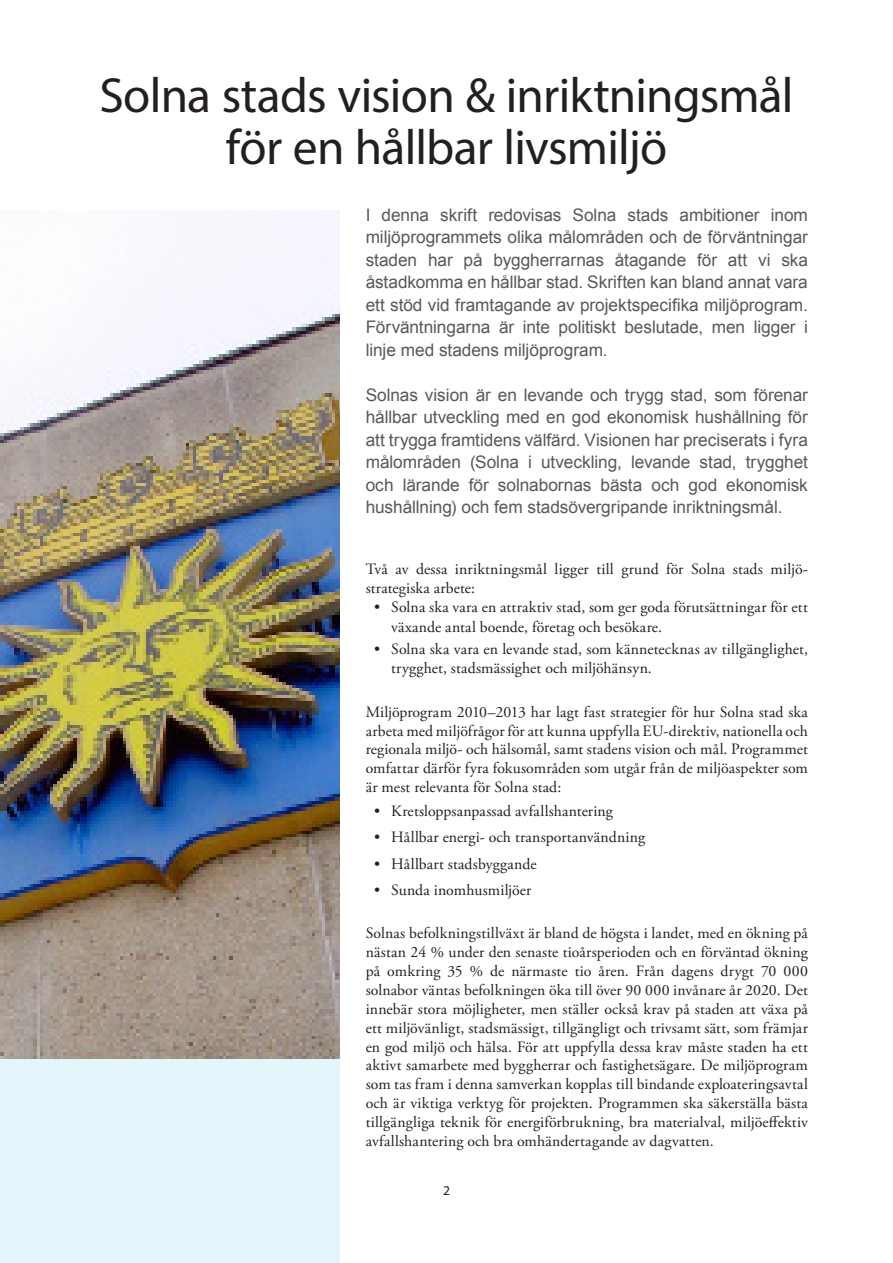
<style>
.page{position:relative;width:893px;height:1263px;background:#fff}
.page>*{position:absolute;margin:0;border:0;box-sizing:border-box;transform-origin:0 0}
.RUBRIK_1{font:49.5px "Myriad Pro";letter-spacing:-.015em;color:#231f20}
.INGRESS{font:17.25px/22.5px "Arial";letter-spacing:-.005em;color:#57585a;text-align:justify}
.BRÖD{font:15.75px/18.9px "Adobe Garamond Pro";letter-spacing:.01em;color:#231f20}
.t1{font:13.5px "Myriad Pro";color:#231f20}
</style>
<div class="page">
<div style="left:0;top:210px;width:339px;height:1053px;background:#e5f5fc"></div>
<img style="left:0;top:210px;width:339px;height:849px">
<p class="RUBRIK_1" style="left:99px;top:64px;width:696px">Solna stads vision &amp; inriktningsmål</p>
<p class="RUBRIK_1" style="left:226px;top:117px;width:443px">för en hållbar livsmiljö</p>
<p class="INGRESS" style="left:366px;top:204px;width:444px">I denna skrift redovisas Solna stads ambitioner inom miljöprogrammets olika målområden och de förväntningar staden har på byggherrarnas åtagande för att vi ska åstadkomma en hållbar stad. Skriften kan bland annat vara ett stöd vid framtagande av projektspecifika miljöprogram.<br>Förväntningarna är inte politiskt beslutade, men ligger i linje med stadens miljöprogram.</p>
<p class="INGRESS" style="left:366px;top:384px;width:444px">Solnas vision är en levande och trygg stad, som förenar hållbar utveckling med en god ekonomisk hushållning för att trygga framtidens välfärd. Visionen har preciserats i fyra målområden (Solna i utveckling, levande stad, trygghet och lärande för solnabornas bästa och god ekonomisk hushållning) och fem stadsövergripande inriktningsmål.</p>
<p class="BRÖD" style="left:366px;top:560px;width:444px">Två av dessa inriktningsmål ligger till grund för Solna stads miljö&shy;strategiska arbete:</p>
<p class="BRÖD" style="left:391px;top:598px;width:418px;line-height:19.5px;text-indent:-17px">• Solna ska vara en attraktiv stad, som ger goda förutsättningar för ett växande antal boende, företag och besökare.</p>
<p class="BRÖD" style="left:391px;top:639px;width:418px;line-height:19.5px;text-indent:-17px">• Solna ska vara en levande stad, som kännetecknas av tillgänglighet, trygghet, stadsmässighet och miljöhänsyn.</p>
<p class="BRÖD" style="left:366px;top:703px;width:444px;text-align:justify">Miljöprogram 2010–2013 har lagt fast strategier för hur Solna stad ska arbeta med miljöfrågor för att kunna uppfylla EU-direktiv, nationella och regionala miljö- och hälsomål, samt stadens vision och mål. Programmet omfattar därför fyra fokusområden som utgår från de miljöaspekter som är mest relevanta för Solna stad:</p>
<p class="BRÖD" style="left:374px;top:802px;width:240px">• Kretsloppsanpassad avfallshantering</p>
<p class="BRÖD" style="left:374px;top:828px;width:272px">• Hållbar energi- och transportanvändning</p>
<p class="BRÖD" style="left:374px;top:855px;width:164px">• Hållbart stadsbyggande</p>
<p class="BRÖD" style="left:374px;top:881px;width:159px">• Sunda inomhusmiljöer</p>
<p class="BRÖD" style="left:366px;top:924px;width:444px;text-align:justify">Solnas befolkningstillväxt är bland de högsta i landet, med en ökning på nästan 24 % under den senaste tioårsperioden och en förväntad ökning på omkring 35 % de närmaste tio åren. Från dagens drygt 70 000 solnabor väntas befolkningen öka till över 90 000 invånare år 2020. Det innebär stora möjligheter, men ställer också krav på staden att växa på ett miljövänligt, stadsmässigt, tillgängligt och trivsamt sätt, som främjar en god miljö och hälsa. För att uppfylla dessa krav måste staden ha ett aktivt samarbete med byggherrar och fastighetsägare. De miljöprogram som tas fram i denna samverkan kopplas till bindande exploateringsavtal och är viktiga verktyg för projekten. Programmen ska säkerställa bästa tillgängliga teknik för energiförbrukning, bra materialval, miljöeffektiv avfallshantering och bra omhändertagande av dagvatten.</p>
<p class="t1" style="left:443px;top:1182px;width:8px">2</p>
</div>
